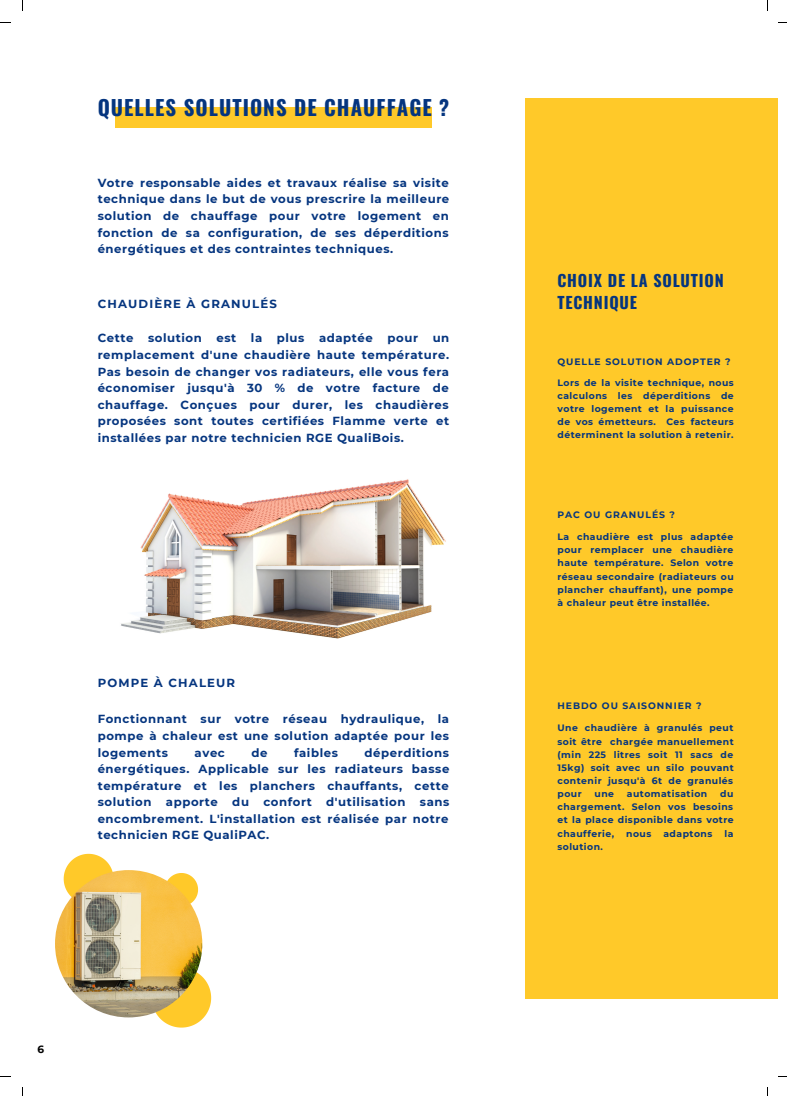
<style>
.page{position:relative;width:787px;height:1096px;background:#fff}
.page>*{position:absolute;margin:0;border:0;box-sizing:border-box;transform-origin:0 0}
.t1{font:700 20.88px "Oswald";letter-spacing:.05em;color:#05357f}
.t2{font:700 16.12px/22.1px "Oswald";letter-spacing:.05em;color:#05357f}
.t3{font:700 11.75px/16.6px "Montserrat";letter-spacing:.05em;color:#05357f;text-align:justify}
.t4{font:700 11.75px "Montserrat";letter-spacing:.1em;color:#05357f}
.t5{font:700 10.5px "Montserrat";color:#000}
.t6{font:700 9.25px/13.1px "Montserrat";letter-spacing:.05em;color:#05357f;text-align:justify}
.t7{font:700 9.25px "Montserrat";letter-spacing:.1em;color:#05357f}
</style>
<div class="page">
<div style="left:525px;top:99px;width:253px;height:899px;background:#ffc929"></div>
<svg style="left:152px;top:968px;width:59px;height:59px"></svg>
<svg style="left:64px;top:853px;width:50px;height:48px"></svg>
<svg style="left:165px;top:873px;width:33px;height:33px"></svg>
<img style="left:121px;top:479px;width:325px;height:160px">
<img style="left:55px;top:870px;width:147px;height:147px;border-radius:50%">
<div style="left:115px;top:107px;width:316px;height:21px;background:#ffc929"></div>
<p class="t1" style="left:98px;top:91px;width:353px">QUELLES SOLUTIONS DE CHAUFFAGE ?</p>
<p class="t3" style="left:98px;top:174px;width:353px">Votre responsable aides et travaux réalise sa visite technique dans le but de vous prescrire la meilleure solution de chauffage pour votre logement en fonction de sa configuration, de ses déperditions énergétiques et des contraintes techniques.</p>
<p class="t4" style="left:98px;top:296px;width:181px">CHAUDIÈRE À GRANULÉS</p>
<p class="t3" style="left:98px;top:330px;width:353px">Cette solution est la plus adaptée pour un remplacement d'une chaudière haute température.<br>Pas besoin de changer vos radiateurs, elle vous fera économiser jusqu'à 30 % de votre facture de chauffage. Conçues pour durer, les chaudières proposées sont toutes certifiées Flamme verte et installées par notre technicien RGE QualiBois.</p>
<p class="t4" style="left:98px;top:675px;width:139px">POMPE À CHALEUR</p>
<p class="t3" style="left:98px;top:710px;width:353px">Fonctionnant sur votre réseau hydraulique, la pompe à chaleur est une solution adaptée pour les logements</p>
<p class="t3" style="left:98px;top:744px;width:353px;text-indent:267px">déperditions énergétiques. Applicable sur les radiateurs basse température et les planchers chauffants, cette solution apporte du confort d'utilisation sans encombrement. L'installation est réalisée par notre technicien RGE QualiPAC.</p>
<p class="t3" style="left:195px;top:744px;width:32px">avec</p>
<p class="t3" style="left:251px;top:744px;width:18px">de</p>
<p class="t3" style="left:294px;top:744px;width:45px">faibles</p>
<p class="t5" style="left:37px;top:1042px;width:8px">6</p>
<p class="t2" style="left:557px;top:269px;width:168px">CHOIX DE LA SOLUTION<br>TECHNIQUE</p>
<p class="t7" style="left:557px;top:356px;width:175px">QUELLE SOLUTION ADOPTER ?</p>
<p class="t6" style="left:557px;top:376px;width:178px">Lors de la visite technique, nous calculons les déperditions de votre logement et la puissance de vos émetteurs. Ces facteurs déterminent la solution à retenir.</p>
<p class="t7" style="left:557px;top:509px;width:119px">PAC OU GRANULÉS ?</p>
<p class="t6" style="left:557px;top:530px;width:178px">La chaudière est plus adaptée pour remplacer une chaudière haute température. Selon votre réseau secondaire (radiateurs ou plancher chauffant), une pompe à chaleur peut être installée.</p>
<p class="t7" style="left:557px;top:699px;width:146px">HEBDO OU SAISONNIER ?</p>
<p class="t6" style="left:557px;top:721px;width:178px">Une chaudière à granulés peut soit être chargée manuellement (min 225 litres soit 11 sacs de 15kg) soit avec un silo pouvant contenir jusqu'à 6t de granulés pour</p>
<p class="t6" style="left:594px;top:787px;width:21px">une</p>
<p class="t6" style="left:627px;top:787px;width:82px">automatisation</p>
<p class="t6" style="left:557px;top:787px;width:178px;text-indent:163px">du chargement. Selon vos besoins et la place disponible dans votre chaufferie,</p>
<p class="t6" style="left:626px;top:826px;width:27px">nous</p>
<p class="t6" style="left:663px;top:826px;width:50px">adaptons</p>
<p class="t6" style="left:724px;top:826px;width:10px">la</p>
<p class="t6" style="left:557px;top:839px;width:47px">solution.</p>
</div>
